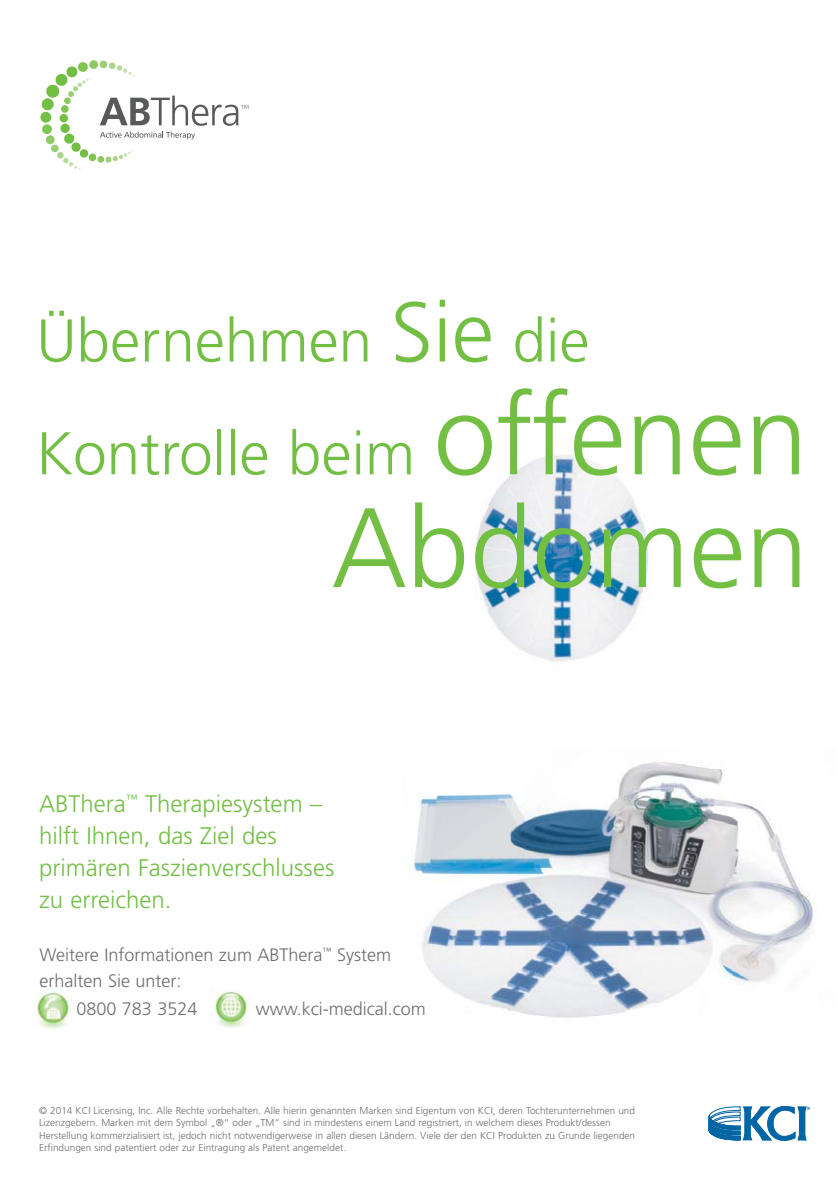
<style>
.page{position:relative;width:840px;height:1191px;background:#fff}
.page>*{position:absolute;margin:0;border:0;box-sizing:border-box;transform-origin:0 0}
.t1{font:300 112.8px "Frutiger LT";color:#72bf44}
.t2{font:300 60.2px/112.8px "Frutiger LT";color:#72bf44}
.t3{font:300 24px/32px "Frutiger LT";color:#72bf44}
.t4{font:300 18px/26px "Frutiger LT";color:#6d6e70}
.t5{font:300 10px/12.4px "Frutiger LT";color:#6d6e70}
.s1{font-size:84.6px}
.s2{font-size:112.8px}
</style>
<div class="page">
<img style="left:211px;top:990px;width:37px;height:38px">
<img style="left:33px;top:990px;width:38px;height:39px">
<img style="left:410px;top:762px;width:404px;height:256px">
<img style="left:475px;top:455px;width:174px;height:207px">
<div style="left:40px;top:112px;width:11px;height:11px;background:#72bf44;border-radius:50%"></div>
<svg style="left:42px;top:124px;width:10px;height:10px"></svg>
<div style="left:42px;top:98px;width:12px;height:12px;background:#72bf44;border-radius:50%"></div>
<svg style="left:45px;top:60px;width:203px;height:110px"></svg>
<svg style="left:708px;top:1106px;width:101px;height:34px"></svg>
<h2 class="t2" style="left:36px;top:287px;width:772px">Übernehmen <span class="s1">Sie</span> die<br>Kontrolle beim <span class="s2">offenen</span></h2>
<h1 class="t1" style="left:331px;top:499px;width:478px">Abdomen</h1>
<h3 class="t3" style="left:39px;top:789px;width:296px">ABThera<sup>™</sup> Therapiesystem – hilft Ihnen, das Ziel des primären Faszienverschlusses zu erreichen.</h3>
<h3 class="t4" style="left:39px;top:942px;width:353px">Weitere Informationen zum ABThera<sup>™</sup> System erhalten Sie unter:</h3>
<h3 class="t4" style="left:76px;top:996px;width:123px">0800 783 3524</h3>
<h3 class="t4" style="left:255px;top:996px;width:171px">www.kci-medical.com</h3>
<p class="t5" style="left:39px;top:1104px;width:597px">© 2014 KCI Licensing, Inc. Alle Rechte vorbehalten. Alle hierin genannten Marken sind Eigentum von KCI, deren Tochterunternehmen und Lizenzgebern. Marken mit dem Symbol „®“ oder „TM“ sind in mindestens einem Land registriert, in welchem dieses Produkt/dessen Herstellung kommerzialisiert ist, jedoch nicht notwendigerweise in allen diesen Ländern. Viele der den KCI Produkten zu Grunde liegenden Erfindungen sind patentiert oder zur Eintragung als Patent angemeldet.</p>
</div>
